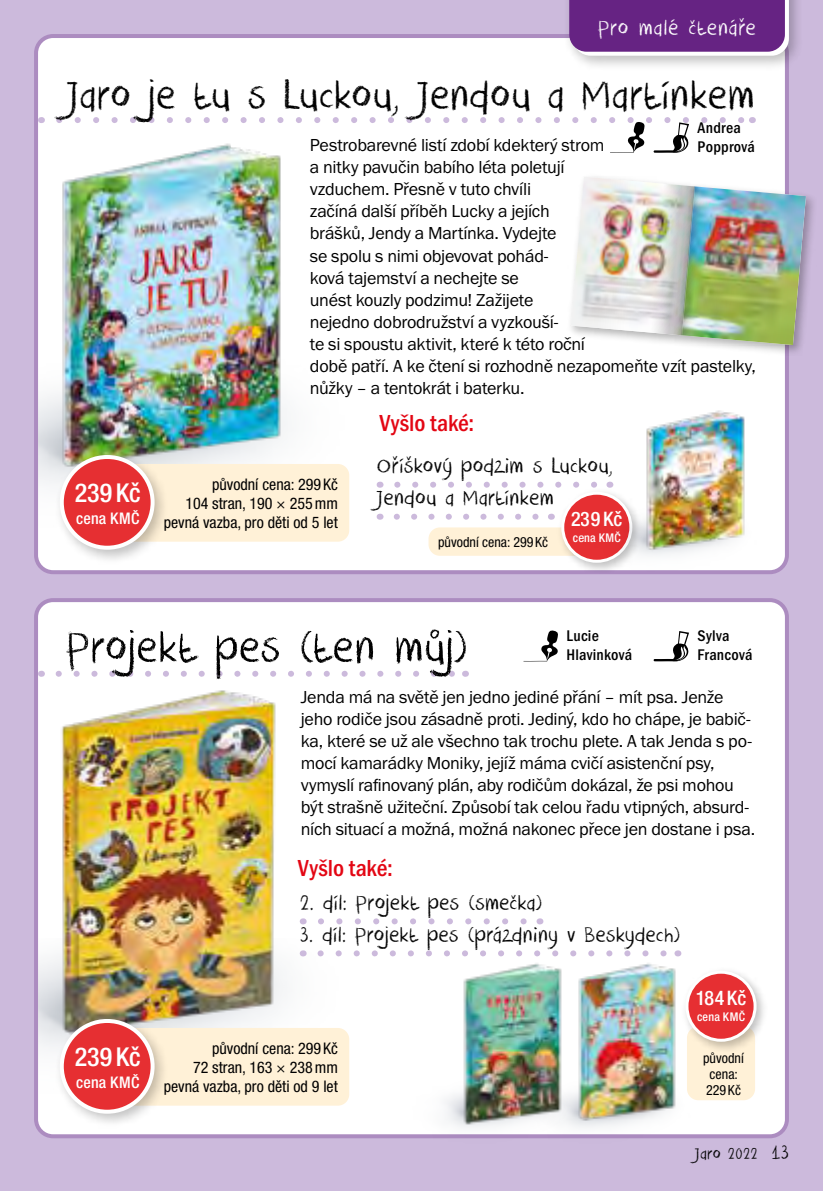
<style>
.page{position:relative;width:823px;height:1191px;background:#fff}
.page>*{position:absolute;margin:0;border:0;box-sizing:border-box;transform-origin:0 0}
.t1{font:50px "Crayon Crumble";letter-spacing:.015em;color:#000}
.t2{font:46px "Crayon Crumble";letter-spacing:.02em;color:#000}
.t3{font:500 condensed 26px "Helvetica Neue CE";letter-spacing:.005em;color:#fff}
.t4{font:24px/32px "Crayon Crumble";letter-spacing:.015em;color:#000}
.t5{font:24px "Franklin Got Itc TOT Med Con";letter-spacing:.005em;color:#e30613}
.t6{font:24px "Crayon Crumble";letter-spacing:.035em;color:#fff}
.t7{font:500 condensed 20px "Helvetica Neue CE";letter-spacing:.01em;color:#fff}
.t8{font:18px/22px "Franklin Gothic ITCTOT";letter-spacing:-.015em;color:#000}
.t9{font:18px "Crayon Crumble";letter-spacing:.02em;color:#000}
.t10{font:16px/19.2px "Helvetica Neue Cond CE";color:#000;text-align:right}
.t11{font:16px/19.2px "Franklin Got Itc TOT Med Con";letter-spacing:.015em;color:#000}
.t12{font:500 condensed 16px "Helvetica Neue CE";letter-spacing:.015em;color:#fff}
.t13{font:14px/16px "Helvetica Neue Cond CE";color:#000}
.t14{font:500 condensed 12px "Helvetica Neue CE";letter-spacing:.02em;color:#fff}
.s1{font-size:22px}
</style>
<div class="page">
<div style="left:0;top:0;width:822px;height:1191px;background:#ccbadc"></div>
<div style="left:36px;top:600px;width:750px;height:536px;background:#fff;border-radius:17px"></div>
<div style="left:34px;top:598px;width:754px;height:540px;border:4px solid #ac8cc0;border-radius:17px"></div>
<div style="left:36px;top:36px;width:750px;height:536px;background:#fff;border-radius:17px"></div>
<div style="left:34px;top:34px;width:754px;height:540px;border:4px solid #ac8cc0;border-radius:17px"></div>
<div style="left:562px;top:0;width:241px;height:71px;background:#000;opacity:.25"></div>
<svg style="left:569px;top:0;width:219px;height:56px;background:#74388e"></svg>
<svg style="left:534px;top:630px;width:23px;height:31px"></svg>
<svg style="left:653px;top:631px;width:35px;height:30px"></svg>
<svg style="left:59px;top:117px;width:683px;height:36px"></svg>
<svg style="left:59px;top:671px;width:396px;height:6px"></svg>
<img style="left:38px;top:335px;width:312px;height:216px">
<img style="left:38px;top:938px;width:320px;height:177px">
<img style="left:53px;top:135px;width:237px;height:329px">
<img style="left:52px;top:690px;width:232px;height:354px">
<div style="left:99px;top:464px;width:250px;height:77px;background:#fff1d7;border-radius:11px"></div>
<div style="left:53px;top:449px;width:116px;height:115px;background:#000;opacity:.25"></div>
<div style="left:62px;top:457px;width:90px;height:91px;background:#e62f32;border-radius:50%"></div>
<div style="left:60px;top:455px;width:94px;height:95px;border:4px solid #fff;border-radius:50%"></div>
<div style="left:99px;top:1028px;width:250px;height:77px;background:#fff1d7;border-radius:11px"></div>
<div style="left:53px;top:1012px;width:116px;height:116px;background:#000;opacity:.25"></div>
<div style="left:62px;top:1021px;width:90px;height:90px;background:#e62f32;border-radius:50%"></div>
<div style="left:60px;top:1019px;width:94px;height:94px;border:4px solid #fff;border-radius:50%"></div>
<svg style="left:321px;top:918px;width:206px;height:6px"></svg>
<svg style="left:320px;top:950px;width:347px;height:6px"></svg>
<img style="left:401px;top:1094px;width:115px;height:45px">
<img style="left:460px;top:963px;width:102px;height:164px">
<img style="left:516px;top:1071px;width:178px;height:68px">
<img style="left:575px;top:963px;width:103px;height:161px">
<div style="left:428px;top:527px;width:172px;height:29px;background:#fff1d7;border-radius:11px"></div>
<div style="left:556px;top:487px;width:87px;height:87px;background:#000;opacity:.25"></div>
<svg style="left:562px;top:493px;width:68px;height:68px"></svg>
<div style="left:561px;top:492px;width:71px;height:71px;border:3px solid #fff;border-radius:50%"></div>
<div style="left:686px;top:1026px;width:68px;height:74px;background:#fff1d7;border-radius:11px"></div>
<div style="left:680px;top:965px;width:87px;height:88px;background:#000;opacity:.25"></div>
<div style="left:686px;top:972px;width:68px;height:68px;background:#e62f32;border-radius:50%"></div>
<div style="left:685px;top:970px;width:71px;height:71px;border:3px solid #fff;border-radius:50%"></div>
<div style="left:565px;top:172px;width:251px;height:183px;background:#000;opacity:.3"></div>
<img style="left:570px;top:177px;width:235px;height:168px">
<svg style="left:397px;top:482px;width:203px;height:6px"></svg>
<svg style="left:396px;top:514px;width:143px;height:6px"></svg>
<img style="left:582px;top:499px;width:178px;height:74px">
<img style="left:643px;top:410px;width:103px;height:142px">
<h3 class="t6" style="left:597px;top:14px;width:159px">Pro malé čtenáře</h3>
<h2 class="t2" style="left:66px;top:67px;width:689px">Jaro je tu s Luckou, Jendou a Martínkem</h2>
<p class="t11" style="left:697px;top:118px;width:59px">Andrea<br>Popprová</p>
<p class="t8" style="left:310px;top:135px;width:447px">Pestrobarevné listí zdobí kdekterý strom<br>a nitky pavučin babího léta poletují<br>vzduchem. Přesně v tuto chvíli<br>začíná další příběh Lucky a jejích<br>brášků, Jendy a Martínka. Vydejte<br>se spolu s nimi objevovat pohád-<br>ková tajemství a nechejte se<br>unést kouzly podzimu! Zažijete<br>nejedno dobrodružství a vyzkouší-<br>te si spoustu aktivit, které k této roční<br>době patří. A ke čtení si rozhodně nezapomeňte vzít pastelky, nůžky – a tentokrát i baterku.</p>
<h3 class="t3" style="left:75px;top:478px;width:68px">239 Kč</h3>
<p class="t12" style="left:76px;top:509px;width:65px">cena KMČ</p>
<p class="t10" style="left:164px;top:475px;width:176px">původní cena: 299 Kč<br>104 stran, 190 × 255mm pevná vazba, pro děti od 5 let</p>
<h3 class="t5" style="left:379px;top:410px;width:96px">Vyšlo také:</h3>
<h3 class="t4" style="left:376px;top:451px;width:237px">Oříškový podzim s Luckou,<br>Jendou a Martínkem</h3>
<p class="t7" style="left:570px;top:508px;width:53px">239 Kč</p>
<p class="t14" style="left:572px;top:531px;width:49px">cena KMČ</p>
<p class="t13" style="left:438px;top:534px;width:111px">původní cena: 299 Kč</p>
<h1 class="t1" style="left:66px;top:617px;width:403px">Projekt pes (ten můj)</h1>
<p class="t11" style="left:566px;top:626px;width:67px">Lucie<br>Hlavinková</p>
<p class="t11" style="left:697px;top:626px;width:56px">Sylva<br>Francová</p>
<p class="t8" style="left:300px;top:686px;width:455px">Jenda má na světě jen jedno jediné přání – mít psa. Jenže jeho rodiče jsou zásadně proti. Jediný, kdo ho chápe, je babič&shy;ka, které se už ale všechno tak trochu plete. A tak Jenda s po&shy;mocí kamarádky Moniky, jejíž máma cvičí asistenční psy, vymyslí rafinovaný plán, aby rodičům dokázal, že psi mohou být strašně užiteční. Způsobí tak celou řadu vtipných, absurd&shy;ních situací a možná, možná nakonec přece jen dostane i psa.</p>
<h3 class="t3" style="left:75px;top:1041px;width:68px">239 Kč</h3>
<p class="t12" style="left:76px;top:1072px;width:65px">cena KMČ</p>
<h3 class="t5" style="left:298px;top:854px;width:96px">Vyšlo také:</h3>
<h3 class="t4" style="left:299px;top:887px;width:244px">2. díl: Projekt pes (smečka)</h3>
<h3 class="t4" style="left:299px;top:919px;width:382px">3. díl: Projekt pes (prázdniny v Beskydech)</h3>
<p class="t10" style="left:164px;top:1038px;width:176px">původní cena: 299 Kč<br>72 stran, 163 × 238mm pevná vazba, pro děti od 9 let</p>
<p class="t7" style="left:695px;top:987px;width:52px">184 Kč</p>
<p class="t14" style="left:696px;top:1010px;width:49px">cena KMČ</p>
<p class="t13" style="left:702px;top:1049px;width:42px">původní cena:<br>229Kč</p>
<p class="t9" style="left:694px;top:1143px;width:95px">Jaro 2022 <span class="s1">13</span></p>
</div>
